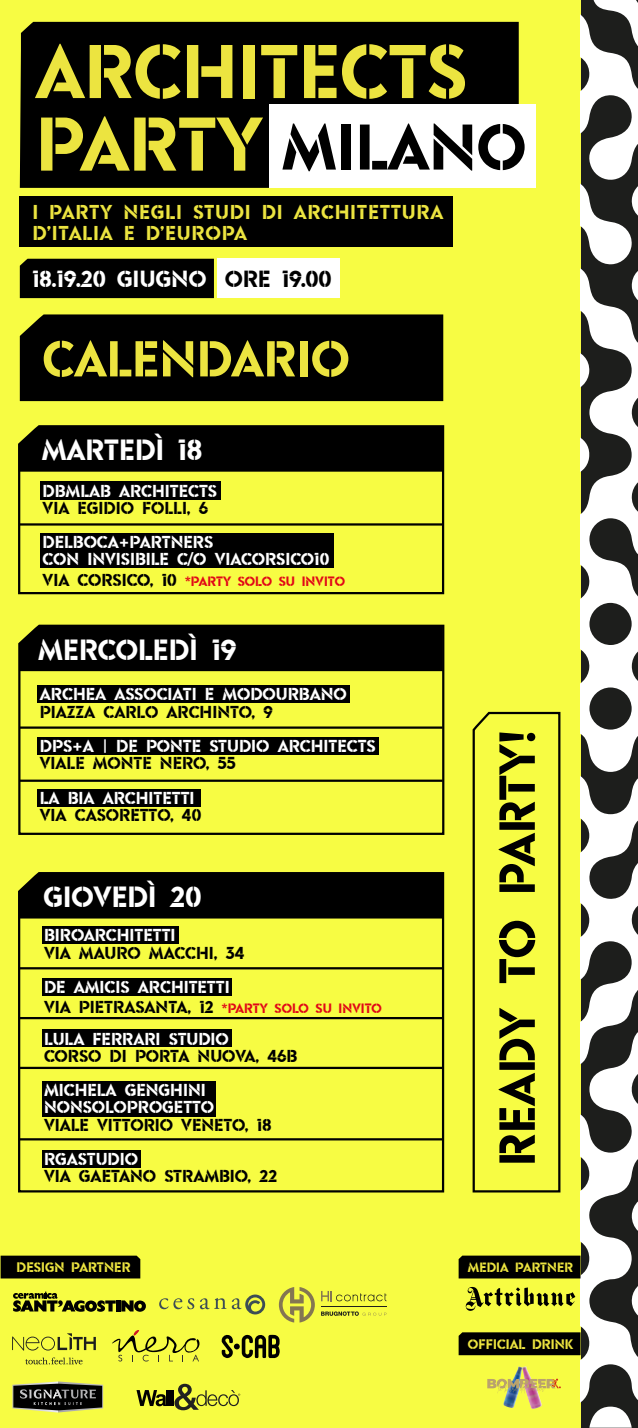
<style>
.page{position:relative;width:638px;height:1428px;background:#fff}
.page>*{position:absolute;margin:0;border:0;box-sizing:border-box;transform-origin:0 0}
.t1{font:75.83px "Peligro Stencil";letter-spacing:-.04em;color:#ece440}
.t2{font:64.35px "Peligro Stencil";letter-spacing:-.04em;color:#000}
.t3{font:50.62px "Peligro Stencil";letter-spacing:-.04em;color:#000}
.t4{font:50.4px "Peligro Stencil";letter-spacing:-.04em;color:#ece440}
.t5{font:29.03px "Peligro Stencil";letter-spacing:-.04em;color:#fff}
.t6{font:23.18px "Peligro Stencil";letter-spacing:-.04em;color:#fff}
.t7{font:20.03px/21.2px "Peligro Stencil";color:#ece440}
.t8{font:17.32px/17.1px "Peligro Stencil";letter-spacing:-.04em;color:#fff}
.t9{font:17.32px "Peligro Stencil";letter-spacing:-.04em;color:#000}
.t10{font:13.72px "Peligro Stencil";letter-spacing:-.04em;color:#ece440}
.t11{font:13.5px "Peligro Stencil";letter-spacing:-.04em;color:#e10717}
.t12{font:13.5px "Peligro Stencil";letter-spacing:-.04em;color:#ece440}
.s1{font-size:75.83px;color:#ece440}
.s2{color:#000}
.s3{font-size:17.32px;color:#000}
</style>
<div class="page">
<div style="left:0;top:0;width:580px;height:1427px;background:#f7fc43"></div>
<svg style="left:580px;top:391px;width:58px;height:1016px"></svg>
<svg style="left:589px;top:1406px;width:43px;height:21px"></svg>
<svg style="left:631px;top:1195px;width:7px;height:127px"></svg>
<svg style="left:580px;top:0;width:58px;height:391px"></svg>
<div style="left:20px;top:314px;width:423px;height:87px;background:#000"></div>
<svg style="left:472px;top:711px;width:89px;height:482px"></svg>
<svg style="left:18px;top:425px;width:427px;height:170px"></svg>
<svg style="left:18px;top:624px;width:427px;height:211px"></svg>
<div style="left:38px;top:737px;width:340px;height:17px;background:#000"></div>
<div style="left:38px;top:789px;width:162px;height:17px;background:#000"></div>
<svg style="left:18px;top:872px;width:427px;height:321px"></svg>
<div style="left:40px;top:482px;width:180px;height:17px;background:#000"></div>
<div style="left:40px;top:533px;width:293px;height:35px;background:#000"></div>
<div style="left:38px;top:685px;width:311px;height:18px;background:#000"></div>
<div style="left:43px;top:926px;width:135px;height:17px;background:#000"></div>
<div style="left:43px;top:978px;width:188px;height:17px;background:#000"></div>
<div style="left:43px;top:1029px;width:188px;height:17px;background:#000"></div>
<div style="left:43px;top:1081px;width:173px;height:35px;background:#000"></div>
<div style="left:43px;top:1150px;width:97px;height:17px;background:#000"></div>
<hr style="left:19px;top:523px;width:424px;height:2px;background:#fff">
<hr style="left:19px;top:726px;width:424px;height:2px;background:#fff">
<hr style="left:19px;top:779px;width:424px;height:2px;background:#fff">
<hr style="left:19px;top:967px;width:424px;height:2px;background:#fff">
<hr style="left:19px;top:1017px;width:424px;height:2px;background:#fff">
<hr style="left:19px;top:1066px;width:424px;height:3px;background:#fff">
<hr style="left:19px;top:1138px;width:424px;height:2px;background:#fff">
<div style="left:1px;top:1255px;width:139px;height:23px;background:#000"></div>
<svg style="left:112px;top:1330px;width:87px;height:31px"></svg>
<svg style="left:12px;top:1381px;width:91px;height:31px;background:#4a4b35"></svg>
<svg style="left:136px;top:1390px;width:30px;height:16px"></svg>
<hr style="left:167px;top:1389px;width:3px;height:16px;background:#020101">
<hr style="left:171px;top:1389px;width:3px;height:16px;background:#020101">
<svg style="left:174px;top:1383px;width:66px;height:27px"></svg>
<svg style="left:13px;top:1291px;width:133px;height:20px"></svg>
<svg style="left:279px;top:1287px;width:36px;height:35px"></svg>
<svg style="left:321px;top:1311px;width:65px;height:4px"></svg>
<hr style="left:321px;top:1306px;width:65px;height:1px;background:#1d1e1c">
<svg style="left:321px;top:1291px;width:65px;height:10px"></svg>
<svg style="left:25px;top:1357px;width:58px;height:7px"></svg>
<svg style="left:12px;top:1333px;width:84px;height:17px"></svg>
<svg style="left:221px;top:1334px;width:59px;height:23px"></svg>
<svg style="left:159px;top:1298px;width:35px;height:11px"></svg>
<svg style="left:200px;top:1298px;width:26px;height:11px"></svg>
<svg style="left:232px;top:1294px;width:33px;height:20px"></svg>
<div style="left:458px;top:1332px;width:122px;height:23px;background:#000"></div>
<img style="left:503px;top:1366px;width:39px;height:42px">
<svg style="left:487px;top:1378px;width:74px;height:15px"></svg>
<div style="left:458px;top:1255px;width:122px;height:23px;background:#000"></div>
<svg style="left:465px;top:1286px;width:110px;height:25px"></svg>
<div style="left:20px;top:259px;width:194px;height:39px;background:#000"></div>
<div style="left:217px;top:259px;width:123px;height:39px;background:#fff"></div>
<div style="left:20px;top:22px;width:499px;height:166px;background:#000"></div>
<div style="left:20px;top:196px;width:432px;height:51px;background:#000"></div>
<div style="left:269px;top:105px;width:267px;height:83px;background:#fff"></div>
<h1 class="t1" style="left:34px;top:24px;width:436px">ARCHITECTS</h1>
<h2 class="t2" style="left:34px;top:107px;width:495px"><span class="s1">PARTY</span> MILANO</h2>
<p class="t7" style="left:32px;top:201px;width:413px">I PARTY NEGLI STUDI DI ARCHITETTURA<br>D’ITALIA E D’EUROPA</p>
<h3 class="t6" style="left:32px;top:264px;width:302px">18.19.20 GIUGNO <span class="s2">ORE 19.00</span></h3>
<h3 class="t4" style="left:41px;top:327px;width:311px">CALENDARIO</h3>
<h3 class="t5" style="left:41px;top:432px;width:163px">MARTEDÌ 18</h3>
<p class="t8" style="left:42px;top:481px;width:177px">DBMLAB ARCHITECTS</p>
<p class="t9" style="left:42px;top:497px;width:168px">VIA EGIDIO FOLLI, 6</p>
<p class="t8" style="left:42px;top:533px;width:289px">DELBOCA+PARTNERS<br>CON INVISIBILE C/O VIACORSICO10</p>
<p class="t11" style="left:42px;top:572px;width:304px"><span class="s3">VIA CORSICO, 10</span> *PARTY SOLO SU INVITO</p>
<h3 class="t5" style="left:38px;top:631px;width:201px">MERCOLEDÌ 19</h3>
<p class="t8" style="left:40px;top:685px;width:309px">ARCHEA ASSOCIATI E MODOURBANO</p>
<p class="t9" style="left:40px;top:700px;width:235px">PIAZZA CARLO ARCHINTO, 9</p>
<p class="t8" style="left:40px;top:737px;width:338px">DPS+A | DE PONTE STUDIO ARCHITECTS</p>
<p class="t9" style="left:40px;top:752px;width:198px">VIALE MONTE NERO, 55</p>
<p class="t8" style="left:40px;top:788px;width:157px">LA BIA ARCHITETTI</p>
<p class="t9" style="left:40px;top:803px;width:164px">VIA CASORETTO, 40</p>
<h3 class="t5" style="left:43px;top:879px;width:161px">GIOVEDÌ 20</h3>
<p class="t8" style="left:44px;top:926px;width:134px">BIROARCHITETTI</p>
<p class="t9" style="left:44px;top:941px;width:203px">VIA MAURO MACCHI, 34</p>
<p class="t8" style="left:44px;top:977px;width:188px">DE AMICIS ARCHITETTI</p>
<p class="t11" style="left:44px;top:1000px;width:340px"><span class="s3">VIA PIETRASANTA, 12</span> *PARTY SOLO SU INVITO</p>
<p class="t8" style="left:44px;top:1029px;width:187px">LULA FERRARI STUDIO</p>
<p class="t9" style="left:44px;top:1044px;width:255px">CORSO DI PORTA NUOVA, 46B</p>
<p class="t8" style="left:44px;top:1081px;width:172px">MICHELA GENGHINI<br>NONSOLOPROGETTO</p>
<p class="t9" style="left:44px;top:1113px;width:229px">VIALE VITTORIO VENETO, 18</p>
<p class="t8" style="left:44px;top:1149px;width:96px">RGASTUDIO</p>
<p class="t9" style="left:44px;top:1165px;width:235px">VIA GAETANO STRAMBIO, 22</p>
<p class="t10" style="left:16px;top:1258px;width:116px">DESIGN PARTNER</p>
<h3 class="t3" style="left:485px;top:1167px;width:440px;rotate:-90deg">READY TO PARTY!</h3>
<p class="t12" style="left:467px;top:1258px;width:107px">MEDIA PARTNER</p>
<p class="t10" style="left:467px;top:1335px;width:108px">OFFICIAL DRINK</p>
</div>
